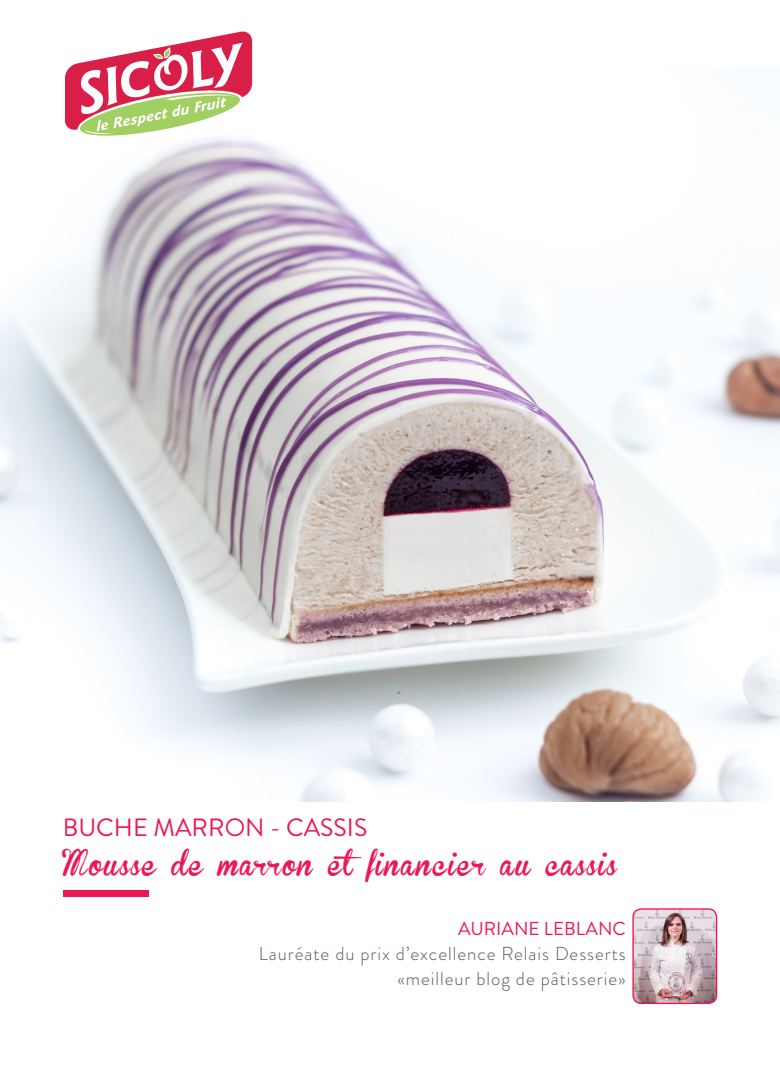
<style>
.page{position:relative;width:780px;height:1088px;background:#fff}
.page>*{position:absolute;margin:0;border:0;box-sizing:border-box;transform-origin:0 0}
.t1{font:25px "Brannboll Fet";letter-spacing:.05em;color:#eb1856}
.t2{font:25px "Brandon Grotesque";color:#eb1856}
.t3{font:300 18.75px/25px "Brandon Grotesque";letter-spacing:.05em;color:#62545e;text-align:right}
.t4{font:18.75px "Brandon Grotesque";color:#eb1856}
</style>
<div class="page">
<img style="left:0;top:138px;width:780px;height:663px">
<div style="left:63px;top:890px;width:85px;height:7px;background:#eb1856"></div>
<svg style="left:65px;top:31px;width:188px;height:107px"></svg>
<img style="left:634px;top:910px;width:82px;height:92px">
<div style="left:632px;top:908px;width:85px;height:96px;border:1px solid #eb1856;border-radius:8px"></div>
<h1 class="t2" style="left:63px;top:810px;width:306px">BUCHE MARRON - CASSIS</h1>
<h1 class="t1" style="left:63px;top:850px;width:556px">Mousse de marron etfinancier au cassis</h1>
<p class="t4" style="left:458px;top:916px;width:169px">AURIANE LEBLANC</p>
<p class="t3" style="left:259px;top:941px;width:368px">Lauréate du prix d’excellence Relais Desserts «meilleur blog de pâtisserie»</p>
</div>
